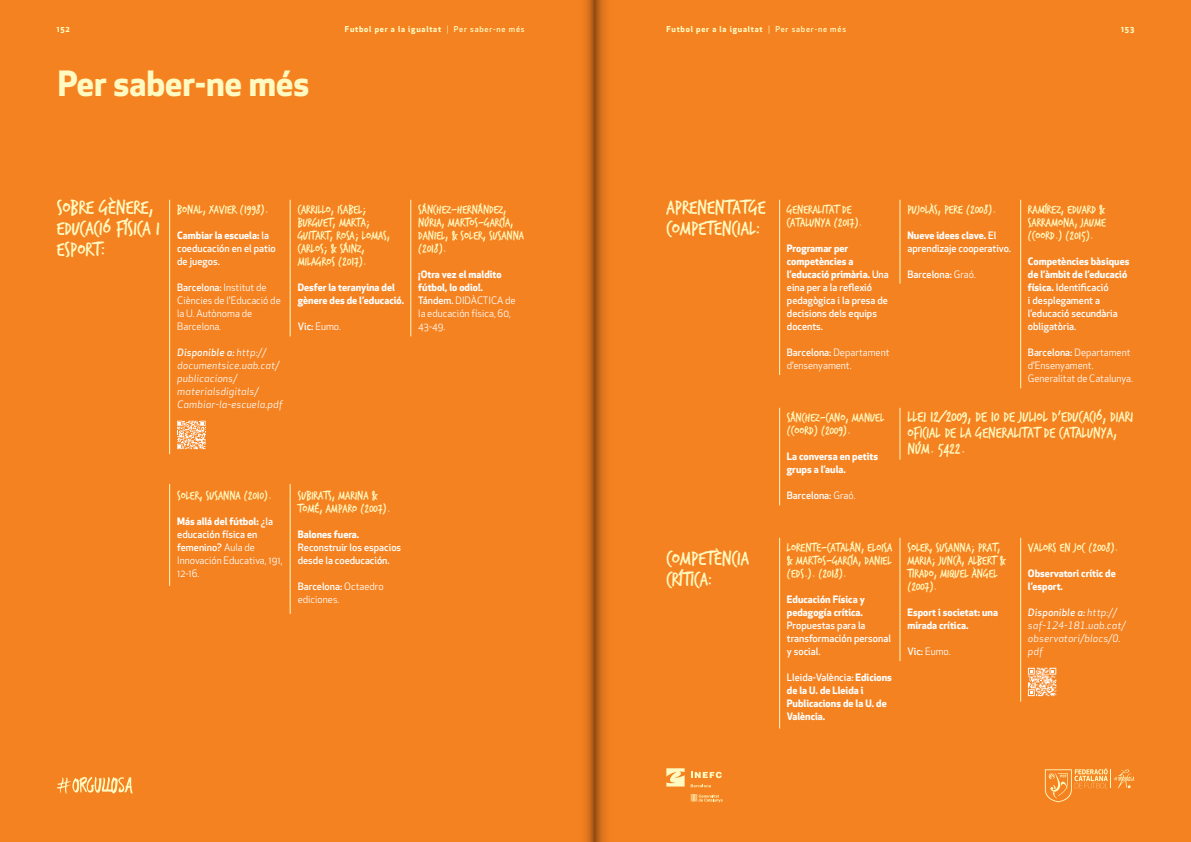
<style>
.page{position:relative;width:1191px;height:842px;background:#f58220}
.page>*{position:absolute;margin:0;border:0;box-sizing:border-box;transform-origin:0 0}
.Headline_Gradient{font:700 34px "Apex New";color:#fffac1}
.Headline_Gradient-2{font:21px/21px "Trash Hand";color:#fffac1}
.Headline_Gradient-3{font:16px/16px "Trash Hand";color:#fffac1}
.Headline_Gradient-4{font:13px/13px "Trash Hand";color:#fffac1}
.Headline_-_Glober_9{font:13px/13px "Trash Hand";color:#fffac1}
.Headline_-_Glober_9-2{font:500 10px/13px "Apex New";color:#fff}
.Headline_-_Glober_9-3{font:10px/13px "Apex New";color:#fff}
.Headline_-_Glober_9-4{font:700 10px/13px "Apex New";color:#fff}
.Headline_-_Glober_9-5{font:10px/13px "Apex Sans Book Italic T";color:#fff}
.Headline_Gradient-5{font:500 10px/13px "Apex New";color:#fff}
.Headline_Gradient-6{font:10px/13px "Apex New";color:#fff}
.Headline_Gradient-7{font:700 10px/13px "Apex New";color:#fff}
.Footer_-_Glober_6_12{font:700 8px "Apex New";letter-spacing:.1em;color:#fffac1}
.s1{font-weight:400}
.s2{font-weight:500}
.s3{font-weight:700}
.s4{font-family:"Apex Sans Medium Italic T"}
</style>
<div class="page">
<hr style="left:1020px;top:200px;width:1px;height:188px;background:#fffac1">
<hr style="left:1020px;top:538px;width:1px;height:163px;background:#fffac1">
<hr style="left:899px;top:200px;width:1px;height:83px;background:#fffac1">
<hr style="left:899px;top:538px;width:1px;height:123px;background:#fffac1">
<hr style="left:779px;top:200px;width:1px;height:175px;background:#fffac1">
<hr style="left:779px;top:538px;width:1px;height:190px;background:#fffac1">
<hr style="left:779px;top:408px;width:1px;height:97px;background:#fffac1">
<hr style="left:899px;top:408px;width:1px;height:51px;background:#fffac1">
<hr style="left:410px;top:200px;width:1px;height:136px;background:#fffac1">
<hr style="left:290px;top:200px;width:1px;height:136px;background:#fffac1">
<hr style="left:169px;top:200px;width:1px;height:254px;background:#fffac1">
<hr style="left:169px;top:484px;width:1px;height:102px;background:#fffac1">
<hr style="left:290px;top:484px;width:1px;height:129px;background:#fffac1">
<svg style="left:177px;top:421px;width:29px;height:28px"></svg>
<svg style="left:1028px;top:668px;width:28px;height:28px"></svg>
<svg style="left:1044px;top:768px;width:90px;height:34px"></svg>
<svg style="left:57px;top:776px;width:76px;height:18px"></svg>
<svg style="left:690px;top:794px;width:32px;height:8px"></svg>
<svg style="left:690px;top:784px;width:21px;height:3px"></svg>
<svg style="left:691px;top:772px;width:31px;height:6px"></svg>
<svg style="left:666px;top:768px;width:18px;height:18px"></svg>
<svg style="left:585px;top:0;width:21px;height:842px;background:#c66819"></svg>
<p class="Footer_-_Glober_6_12" style="left:57px;top:23px;width:15px">152</p>
<p class="Footer_-_Glober_6_12" style="left:345px;top:23px;width:181px">Futbol per a la igualtat <span class="s1">|</span> <span class="s2">Per saber-ne més</span></p>
<p class="Footer_-_Glober_6_12" style="left:666px;top:24px;width:181px">Futbol per a la igualtat <span class="s1">|</span> <span class="s2">Per saber-ne més</span></p>
<p class="Footer_-_Glober_6_12" style="left:1121px;top:23px;width:15px">153</p>
<p class="Headline_Gradient" style="left:58px;top:59px;width:253px">Per saber-ne més</p>
<p class="Headline_Gradient-2" style="left:57px;top:197px;width:104px">SOBRE GÈNERE,<br>EDUCACIÓ FÍSICA I<br>ESPORT:</p>
<p class="Headline_Gradient-4" style="left:418px;top:203px;width:107px">SÁNCHEZ-HERNÁNDEZ,<br>NÚRIA, MARTOS-GARCÍA,<br>DANIEL, &amp; SOLER, SUSANNA (2018).</p>
<p class="Headline_Gradient-7" style="left:418px;top:267px;width:85px">¡Otra vez el maldito fútbol, lo odio!.</p>
<p class="Headline_Gradient-6" style="left:418px;top:294px;width:99px"><span class="s2">Tándem.</span> DIDÀCTICA de la educación física, 60,<br>43-49.</p>
<p class="Headline_-_Glober_9" style="left:177px;top:203px;width:92px">BONAL, XAVIER (1998).</p>
<p class="Headline_-_Glober_9-2" style="left:177px;top:228px;width:100px"><span class="s3">Cambiar la escuela:</span> la coeducación en el patio de juegos.</p>
<p class="Headline_-_Glober_9-3" style="left:177px;top:281px;width:105px"><span class="s2">Barcelona:</span> Institut de<br>Ciències de l'Educació de la U. Autònoma de<br>Barcelona.</p>
<p class="Headline_-_Glober_9-5" style="left:177px;top:345px;width:107px"><span class="s4">Disponible a:</span> http:// documentsice.uab.cat/ publicacions/ materialsdigitals/<br>Cambiar-la-escuela.pdf</p>
<p class="Headline_Gradient-4" style="left:298px;top:203px;width:94px">CARRILLO, ISABEL;<br>BURGUET, MARTA;<br>GUITART, ROSA; LOMAS,<br>CARLOS; &amp; SÁINZ,<br>MILAGROS (2017).</p>
<p class="Headline_-_Glober_9-4" style="left:298px;top:280px;width:108px">Desfer la teranyina del gènere des de l’educació.</p>
<p class="Headline_-_Glober_9-3" style="left:298px;top:320px;width:45px"><span class="s2">Vic:</span> Eumo.</p>
<p class="Headline_-_Glober_9" style="left:177px;top:489px;width:96px">SOLER, SUSANNA (2010).</p>
<p class="Headline_-_Glober_9-3" style="left:177px;top:515px;width:107px"><span class="s3">Más allá del fútbol:</span> <span class="s2">¿la educación física en femenino?</span> Aula de<br>Innovación Educativa, 191,<br>12-16.</p>
<p class="Headline_Gradient-4" style="left:298px;top:489px;width:94px">SUBIRATS, MARINA &amp;<br>TOMÉ, AMPARO (2007).</p>
<p class="Headline_-_Glober_9-2" style="left:298px;top:527px;width:105px"><span class="s3">Balones fuera.<br></span>Reconstruir los espacios desde la coeducación.</p>
<p class="Headline_-_Glober_9-3" style="left:298px;top:580px;width:87px"><span class="s2">Barcelona:</span> Octaedro ediciones.</p>
<p class="Headline_Gradient-2" style="left:666px;top:197px;width:100px">APRENENTATGE<br>COMPETENCIAL:</p>
<p class="Headline_Gradient-2" style="left:666px;top:548px;width:84px">COMPETÈNCIA<br>CRÍTICA:</p>
<p class="Headline_-_Glober_9" style="left:787px;top:203px;width:77px">GENERALITAT DE<br>CATALUNYA (2017).</p>
<p class="Headline_-_Glober_9-2" style="left:787px;top:241px;width:103px"><span class="s3">Programar per competències a l’educació primària.</span> Una eina per a la reflexió pedagògica i la presa de decisions dels equips docents.</p>
<p class="Headline_-_Glober_9-3" style="left:787px;top:346px;width:104px"><span class="s2">Barcelona:</span> Departament d’ensenyament.</p>
<p class="Headline_-_Glober_9" style="left:787px;top:411px;width:99px">SÁNCHEZ-CANO, MANUEL (COORD) (2009).</p>
<p class="Headline_-_Glober_9-4" style="left:787px;top:449px;width:93px">La conversa en petits grups a l’aula.</p>
<p class="Headline_-_Glober_9-2" style="left:787px;top:488px;width:70px">Barcelona: <span class="s1">Graó.</span></p>
<p class="Headline_Gradient-4" style="left:907px;top:203px;width:90px">PUJOLÀS, PERE (2008).</p>
<p class="Headline_-_Glober_9-2" style="left:907px;top:228px;width:105px"><span class="s3">Nueve idees clave.</span> El aprendizaje cooperativo.</p>
<p class="Headline_-_Glober_9-2" style="left:907px;top:267px;width:70px">Barcelona: <span class="s1">Graó.</span></p>
<p class="Headline_Gradient-4" style="left:1028px;top:203px;width:79px;text-align:justify">RAMÍREZ, EDUARD &amp; SARRAMONA, JAUME (COORD.) (2015).</p>
<p class="Headline_Gradient-5" style="left:1028px;top:254px;width:103px"><span class="s3">Competències bàsiques de l’àmbit de l’educació física.</span> Identificació<br>i desplegament a l’educació secundària obligatòria.</p>
<p class="Headline_Gradient-6" style="left:1028px;top:346px;width:107px"><span class="s2">Barcelona:</span> Departament d’Ensenyament.<br>Generalitat de Catalunya.</p>
<p class="Headline_Gradient-3" style="left:907px;top:409px;width:227px">LLEI 12/2009, DE 10 DE JULIOL D’EDUCACIÓ, DIARI<br>OFICIAL DE LA GENERALITAT DE CATALUNYA,<br>NÚM. 5422.</p>
<p class="Headline_-_Glober_9" style="left:787px;top:541px;width:107px;text-align:justify">LORENTE-CATALÁN, ELOISA &amp; MARTOS-GARCÍA, DANIEL (EDS.). (2018).</p>
<p class="Headline_-_Glober_9-2" style="left:787px;top:592px;width:105px"><span class="s3">Educación Física y pedagogía crítica.<br></span>Propuestas para la transformación personal y social.</p>
<p class="Headline_-_Glober_9-4" style="left:787px;top:670px;width:106px"><span class="s2">Lleida-València:</span> Edicions de la U. de Lleida i<br>Publicacions de la U. de<br>València.</p>
<p class="Headline_Gradient-4" style="left:907px;top:541px;width:99px">SOLER, SUSANNA; PRAT,<br>MARIA; JUNCÀ, ALBERT &amp;<br>TIRADO, MIQUEL ÀNGEL (2007).</p>
<p class="Headline_-_Glober_9-4" style="left:907px;top:605px;width:92px">Esport i societat: una mirada crítica.</p>
<p class="Headline_-_Glober_9-3" style="left:907px;top:645px;width:45px"><span class="s2">Vic:</span> Eumo.</p>
<p class="Headline_Gradient-4" style="left:1028px;top:541px;width:92px">VALORS EN JOC (2008).</p>
<p class="Headline_Gradient-7" style="left:1028px;top:566px;width:89px">Observatori crític de l’esport.</p>
<p class="Headline_-_Glober_9-5" style="left:1028px;top:605px;width:99px"><span class="s4">Disponible a:</span> http:// saf-124-181.uab.cat/ observatori/blocs/0. pdf</p>
</div>
